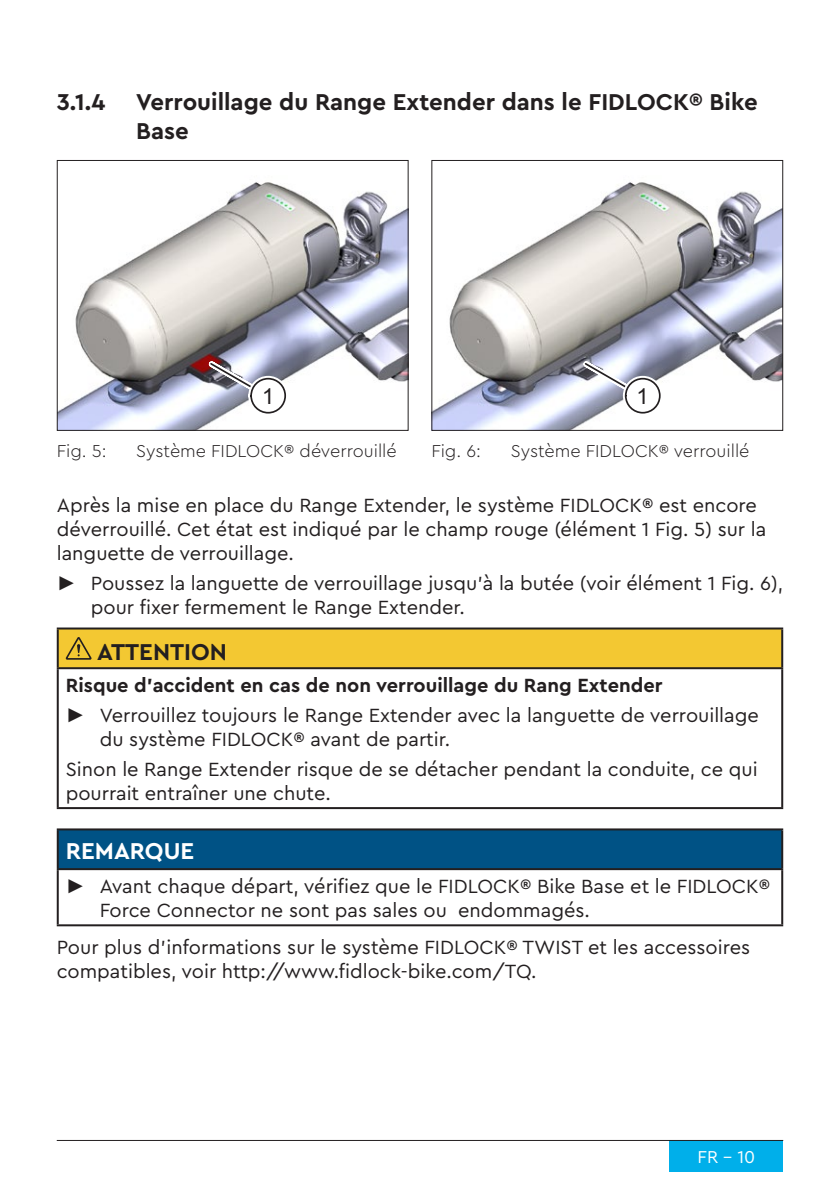
<style>
.page{position:relative;width:840px;height:1191px;background:#fff}
.page>*{position:absolute;margin:0;border:0;box-sizing:border-box;transform-origin:0 0}
.t1{font:700 24px/28.8px "TQPRO";color:#231f20}
.t2{font:700 24px "TQPRO";color:#fff}
.t3{font:22px "Arial";color:#231f20}
.t4{font:20px/24px "TQPRO";color:#231f20}
.t5{font:300 18px "TQPRO";color:#231f20}
.t6{font:18px "TQPRO";color:#fff}
.s1{font-family:"Arial"}
.s2{font-weight:700}
</style>
<div class="page">
<div style="left:669px;top:1140px;width:113px;height:31px;background:#00afea"></div>
<hr style="left:57px;top:1140px;width:725px;height:1px;background:#231f20">
<img style="left:59px;top:182px;width:347px;height:247px">
<div style="left:57px;top:160px;width:351px;height:271px;border:1px solid #231f20"></div>
<svg style="left:204px;top:356px;width:87px;height:63px"></svg>
<div style="left:251px;top:379px;width:34px;height:34px;background:#fff;border-radius:50%"></div>
<div style="left:250px;top:378px;width:36px;height:35px;border:2px solid #231f20;border-radius:50%"></div>
<img style="left:433px;top:182px;width:347px;height:247px">
<div style="left:431px;top:160px;width:351px;height:271px;border:1px solid #231f20"></div>
<svg style="left:578px;top:356px;width:87px;height:63px"></svg>
<div style="left:625px;top:379px;width:34px;height:34px;background:#fff;border-radius:50%"></div>
<div style="left:624px;top:378px;width:36px;height:35px;border:2px solid #231f20;border-radius:50%"></div>
<div style="left:58px;top:628px;width:723px;height:40px;background:#f3c832"></div>
<hr style="left:57px;top:627px;width:725px;height:2px;background:#231f20">
<hr style="left:57px;top:629px;width:2px;height:38px;background:#231f20">
<hr style="left:780px;top:629px;width:2px;height:38px;background:#231f20">
<hr style="left:57px;top:667px;width:725px;height:2px;background:#231f20">
<hr style="left:57px;top:669px;width:2px;height:138px;background:#231f20">
<hr style="left:780px;top:669px;width:2px;height:138px;background:#231f20">
<hr style="left:57px;top:807px;width:725px;height:2px;background:#231f20">
<svg style="left:66px;top:637px;width:25px;height:22px"></svg>
<div style="left:58px;top:829px;width:723px;height:40px;background:#005285"></div>
<hr style="left:57px;top:828px;width:725px;height:2px;background:#231f20">
<hr style="left:57px;top:830px;width:2px;height:38px;background:#231f20">
<hr style="left:780px;top:830px;width:2px;height:38px;background:#231f20">
<hr style="left:57px;top:868px;width:725px;height:2px;background:#231f20">
<hr style="left:57px;top:870px;width:2px;height:54px;background:#231f20">
<hr style="left:780px;top:870px;width:2px;height:54px;background:#231f20">
<hr style="left:57px;top:924px;width:725px;height:2px;background:#231f20">
<p class="t1" style="left:57px;top:87px;width:50px">3.1.4</p>
<p class="t1" style="left:136px;top:87px;width:622px">Verrouillage du Range Extender dans le FIDLOCK® Bike<br>Base</p>
<p class="t3" style="left:262px;top:381px;width:14px">1</p>
<p class="t5" style="left:57px;top:439px;width:51px">Fig. 5:</p>
<p class="t5" style="left:136px;top:439px;width:262px">Système FIDLOCK® déverrouillé</p>
<p class="t3" style="left:636px;top:381px;width:14px">1</p>
<p class="t5" style="left:431px;top:439px;width:51px">Fig. 6:</p>
<p class="t5" style="left:510px;top:439px;width:240px">Système FIDLOCK® verrouillé</p>
<p class="t4" style="left:57px;top:492px;width:710px">Après la mise en place du Range Extender, le système FIDLOCK® est encore déverrouillé. Cet état est indiqué par le champ rouge (élément 1 Fig. 5) sur la languette de verrouillage.</p>
<p class="t4" style="left:91px;top:570px;width:693px;text-indent:-34px"><span class="s1">►</span> Poussez la languette de verrouillage jusqu’à la butée (voir élément 1 Fig. 6), pour fixer fermement le Range Extender.</p>
<p class="t1" style="left:97px;top:636px;width:131px">ATTENTION</p>
<p class="t4" style="left:66px;top:670px;width:694px;line-height:30px"><span class="s2">Risque d’accident en cas de non verrouillage du Rang Extender<br></span><span class="s1">►</span> Verrouillez toujours le Range Extender avec la languette de verrouillage</p>
<p class="t4" style="left:66px;top:724px;width:693px;line-height:29.6px;text-indent:34px">du système FIDLOCK® avant de partir.<br>Sinon le Range Extender risque de se détacher pendant la conduite, ce qui</p>
<p class="t4" style="left:66px;top:780px;width:266px">pourrait entraîner une chute.</p>
<p class="t2" style="left:66px;top:835px;width:130px">REMARQUE</p>
<p class="t4" style="left:100px;top:873px;width:671px;text-indent:-34px"><span class="s1">►</span> Avant chaque départ, vérifiez que le FIDLOCK® Bike Base et le FIDLOCK®<br>Force Connector ne sont pas sales ou endommagés.</p>
<p class="t4" style="left:57px;top:934px;width:694px">Pour plus d’informations sur le système FIDLOCK® TWIST et les accessoires compatibles, voir http://www.fidlock-bike.com/TQ.</p>
<p class="t6" style="left:697px;top:1144px;width:59px">FR - 10</p>
</div>
